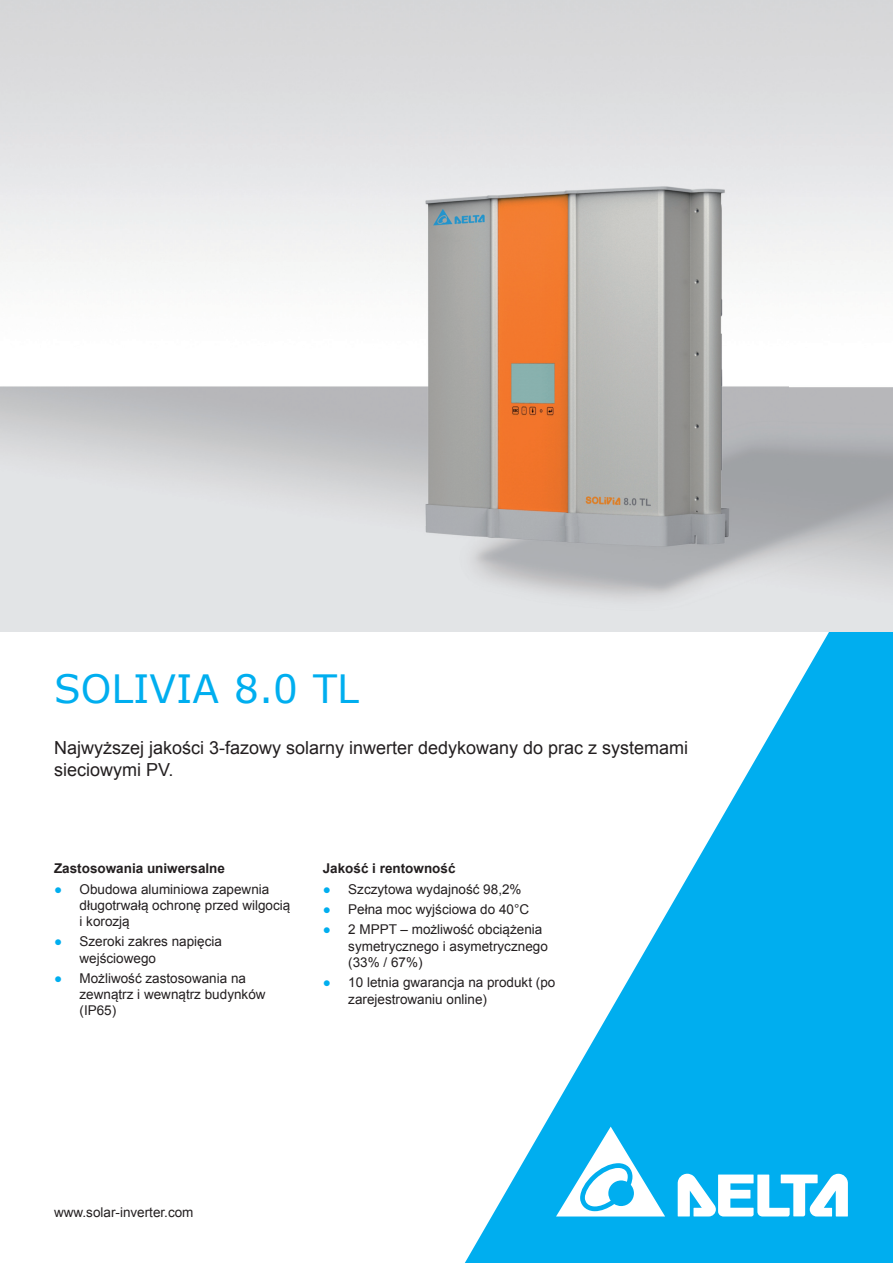
<style>
.page{position:relative;width:893px;height:1263px;background:#fff}
.page>*{position:absolute;margin:0;border:0;box-sizing:border-box;transform-origin:0 0}
.t1{font:39px "Verdana";color:#00aeef}
.t2{font:18px/21.6px "Arial";color:#231f20}
.t3{font:13.5px/16.2px "Arial";color:#231f20}
.t4{font:700 13.5px "Arial";color:#231f20}
.s1{color:#00aeef}
</style>
<div class="page">
<svg style="left:465px;top:631px;width:428px;height:632px;fill:#00aeef"></svg>
<svg style="left:678px;top:1174px;width:170px;height:42px"></svg>
<svg style="left:556px;top:1126px;width:109px;height:90px"></svg>
<img style="left:0;top:0;width:893px;height:631px">
<h1 class="t1" style="left:54px;top:662px;width:306px">SOLIVIA 8.0 TL</h1>
<h2 class="t2" style="left:54px;top:737px;width:636px">Najwyższej jakości 3-fazowy solarny inwerter dedykowany do prac z systemami sieciowymi PV.</h2>
<p class="t4" style="left:54px;top:859px;width:173px">Zastosowania uniwersalne</p>
<p class="t3" style="left:80px;top:881px;width:212px;text-indent:-26px"><span class="s1">●</span> Obudowa aluminiowa zapewnia długotrwałą ochronę przed wilgocią i korozją</p>
<p class="t3" style="left:80px;top:934px;width:144px;text-indent:-26px"><span class="s1">●</span> Szeroki zakres napięcia wejściowego</p>
<p class="t3" style="left:80px;top:970px;width:188px;text-indent:-26px"><span class="s1">●</span> Możliwość zastosowania na zewnątrz i wewnątrz budynków (IP65)</p>
<p class="t4" style="left:323px;top:859px;width:134px">Jakość i rentowność</p>
<p class="t3" style="left:323px;top:881px;width:200px"><span class="s1">●</span> Szczytowa wydajność 98,2%</p>
<p class="t3" style="left:323px;top:901px;width:208px"><span class="s1">●</span> Pełna moc wyjściowa do 40°C</p>
<p class="t3" style="left:348px;top:922px;width:201px;text-indent:-26px"><span class="s1">●</span> 2 MPPT – możliwość obciążenia symetrycznego i asymetrycznego (33% / 67%)</p>
<p class="t3" style="left:348px;top:974px;width:209px;text-indent:-26px"><span class="s1">●</span> 10 letnia gwarancja na produkt (po zarejestrowaniu online)</p>
<p class="t3" style="left:54px;top:1204px;width:141px">www.solar-inverter.com</p>
</div>
